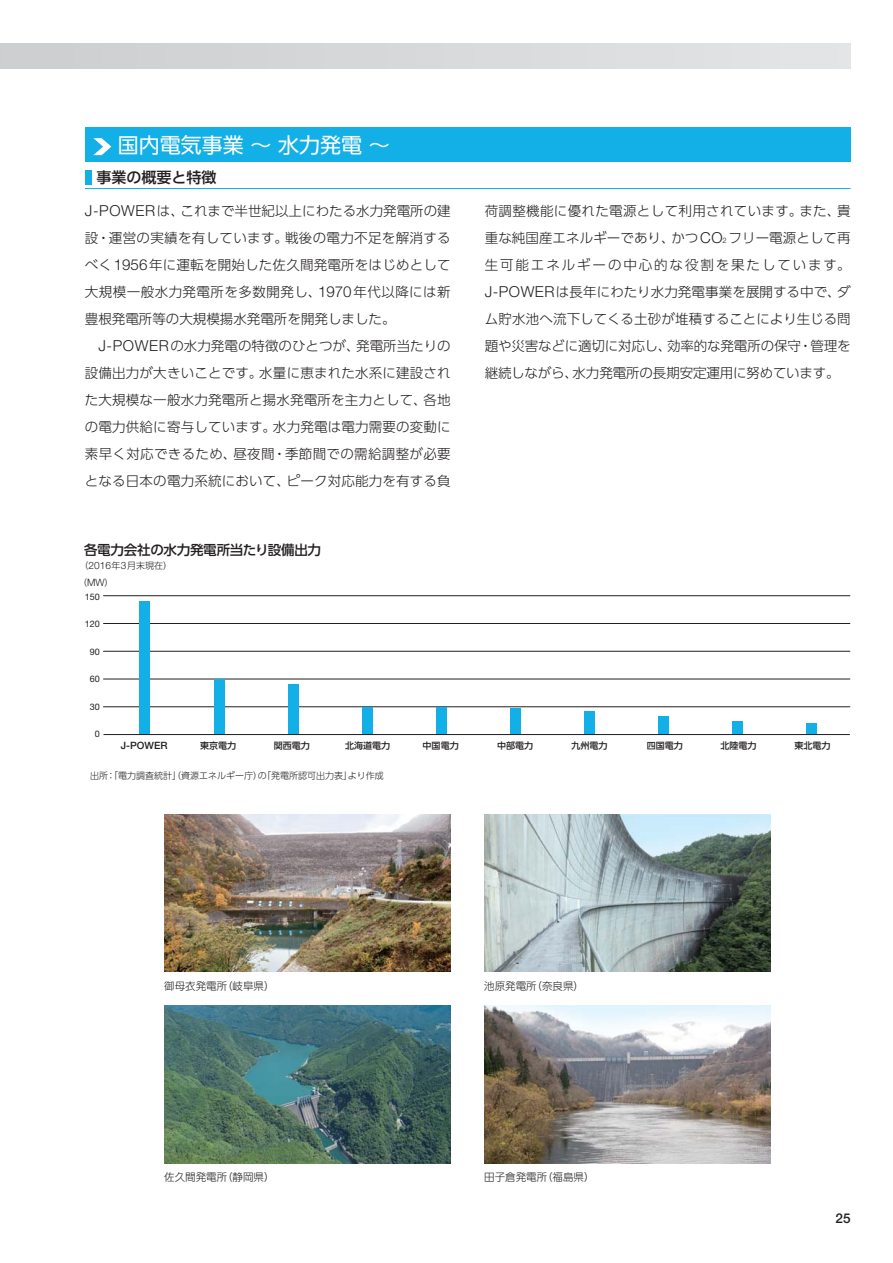
<style>
.page{position:relative;width:893px;height:1263px;background:#fff}
.page>*{position:absolute;margin:0;border:0;box-sizing:border-box;transform-origin:0 0}
.t1{font:21px "UD Shin Go Pro Regular 90 pv RKSJ H";color:#fff}
.t2{font:15px "UD Shin Go Pro Medium 90 pv RKSJ H";color:#231f20}
.t3{font:13.5px/27px "UD Shin Go Pro Light 90 pv RKSJ H";color:#231f20;text-align:justify}
.t4{font:13.5px "UD Shin Go Pro Medium 90 pv RKSJ H";letter-spacing:-.02em;color:#231f20}
.t5{font:500 13.5px "Helvetica Neue";color:#231f20}
.t6{font:10.5px "UD Shin Go Pro Light 90 pv RKSJ H";color:#231f20}
.t7{font:500 10.05px "Helvetica Neue";color:#231f20}
.t8{font:9px/16.5px "UD Shin Go Pro Light 90 pv RKSJ H";color:#231f20}
.t9{font:9px "UD Shin Go Pro Medium 90 pv RKSJ H";color:#231f20}
.t10{font:9px "Helvetica Neue";color:#231f20}
.s1{font-family:"Helvetica Neue";font-weight:300;font-size:15.15px}
.s2{font-family:"Helvetica Neue";font-weight:300;font-size:10.05px}
.s3{font-family:"Helvetica Neue";font-weight:300;font-size:7.5px}
</style>
<div class="page">
<hr style="left:85px;top:188px;width:765px;height:1px;background:#12b0e6">
<div style="left:85px;top:170px;width:7px;height:15px;background:#12b0e6"></div>
<hr style="left:103px;top:623px;width:746px;height:1px;background:#231f20">
<hr style="left:103px;top:651px;width:746px;height:1px;background:#231f20">
<hr style="left:103px;top:679px;width:746px;height:1px;background:#231f20">
<hr style="left:103px;top:707px;width:746px;height:1px;background:#231f20">
<hr style="left:103px;top:595px;width:746px;height:1px;background:#231f20">
<div style="left:140px;top:601px;width:10px;height:133px;background:#12b0e6"></div>
<div style="left:214px;top:679px;width:10px;height:55px;background:#12b0e6"></div>
<div style="left:288px;top:685px;width:10px;height:49px;background:#12b0e6"></div>
<div style="left:362px;top:707px;width:10px;height:27px;background:#12b0e6"></div>
<div style="left:436px;top:707px;width:10px;height:27px;background:#12b0e6"></div>
<div style="left:510px;top:709px;width:10px;height:25px;background:#12b0e6"></div>
<div style="left:584px;top:711px;width:10px;height:23px;background:#12b0e6"></div>
<div style="left:658px;top:716px;width:10px;height:18px;background:#12b0e6"></div>
<div style="left:732px;top:721px;width:10px;height:13px;background:#12b0e6"></div>
<div style="left:807px;top:724px;width:10px;height:10px;background:#12b0e6"></div>
<hr style="left:103px;top:734px;width:746px;height:1px;background:#231f20">
<img style="left:164px;top:815px;width:286px;height:157px">
<img style="left:164px;top:1006px;width:286px;height:157px">
<img style="left:484px;top:815px;width:286px;height:157px">
<img style="left:484px;top:1006px;width:286px;height:157px">
<div style="left:0;top:43px;width:850px;height:26px;background:#d8d9db"></div>
<div style="left:85px;top:128px;width:765px;height:34px;background:#12b0e6"></div>
<svg style="left:93px;top:138px;width:18px;height:17px"></svg>
<h1 class="t1" style="left:118px;top:137px;width:273px">国内電気事業～水力発電～</h1>
<p class="t2" style="left:96px;top:172px;width:121px">事業の概要と特徴</p>
<p class="t3" style="left:85px;top:200px;width:367px"><span class="s1">J-POWER</span>は、これまで半世紀以上にわたる水力発電所の建設・運営の実績を有しています。戦後の電力不足を解消するべく<span class="s1">1956</span>年に運転を開始した佐久間発電所をはじめとして大規模一般水力発電所を多数開発し、<span class="s1">1970</span>年代以降には新豊根発電所等の大規模揚水発電所を開発しました。</p>
<p class="t3" style="left:85px;top:335px;width:367px;text-indent:14px"><span class="s1">J-POWER</span>の水力発電の特徴のひとつが、発電所当たりの設備出力が大きいことです。水量に恵まれた水系に建設された大規模な一般水力発電所と揚水発電所を主力として、各地の電力供給に寄与しています。水力発電は電力需要の変動に素早く対応できるため、昼夜間・季節間での需給調整が必要となる日本の電力系統において、ピーク対応能力を有する負</p>
<p class="t4" style="left:84px;top:545px;width:238px">各電力会社の水力発電所当たり設備出力</p>
<p class="t8" style="left:78px;top:559px;width:95px">（<span class="s2">2016</span>年<span class="s2">3</span>月末現在）（<span class="s2">MW</span>）</p>
<p class="t10" style="left:85px;top:593px;width:17px">150</p>
<p class="t10" style="left:85px;top:621px;width:17px">120</p>
<p class="t10" style="left:90px;top:648px;width:12px">90</p>
<p class="t10" style="left:90px;top:676px;width:12px">60</p>
<p class="t10" style="left:90px;top:703px;width:12px">30</p>
<p class="t10" style="left:95px;top:731px;width:7px">0</p>
<p class="t3" style="left:484px;top:200px;width:367px">荷調整機能に優れた電源として利用されています。また、貴重な純国産エネルギーであり、かつ<span class="s1">CO</span><span class="s3">2</span> フリー電源として再生可能エネルギーの中心的な役割を果たしています。<span class="s1">J-POWER</span>は長年にわたり水力発電事業を展開する中で、ダム貯水池へ流下してくる土砂が堆積することにより生じる問題や災害などに適切に対応し、効率的な発電所の保守・管理を継続しながら、水力発電所の長期安定運用に努めています。</p>
<p class="t7" style="left:121px;top:742px;width:48px">J-POWER</p>
<p class="t9" style="left:200px;top:743px;width:37px">東京電力</p>
<p class="t9" style="left:274px;top:743px;width:37px">関西電力</p>
<p class="t9" style="left:345px;top:743px;width:46px">北海道電力</p>
<p class="t9" style="left:422px;top:743px;width:37px">中国電力</p>
<p class="t9" style="left:497px;top:743px;width:37px">中部電力</p>
<p class="t9" style="left:571px;top:743px;width:37px">九州電力</p>
<p class="t9" style="left:646px;top:743px;width:37px">四国電力</p>
<p class="t9" style="left:720px;top:743px;width:37px">北陸電力</p>
<p class="t9" style="left:794px;top:743px;width:37px">東北電力</p>
<p class="t8" style="left:90px;top:768px;width:295px">出所：「電力調査統計」（資源エネルギー庁）の「発電所認可出力表」より作成</p>
<p class="t6" style="left:164px;top:982px;width:112px">御母衣発電所（岐阜県）</p>
<p class="t6" style="left:164px;top:1173px;width:112px">佐久間発電所（静岡県）</p>
<p class="t6" style="left:484px;top:982px;width:101px">池原発電所（奈良県）</p>
<p class="t6" style="left:484px;top:1173px;width:112px">田子倉発電所（福島県）</p>
<p class="t5" style="left:835px;top:1214px;width:17px">25</p>
</div>
